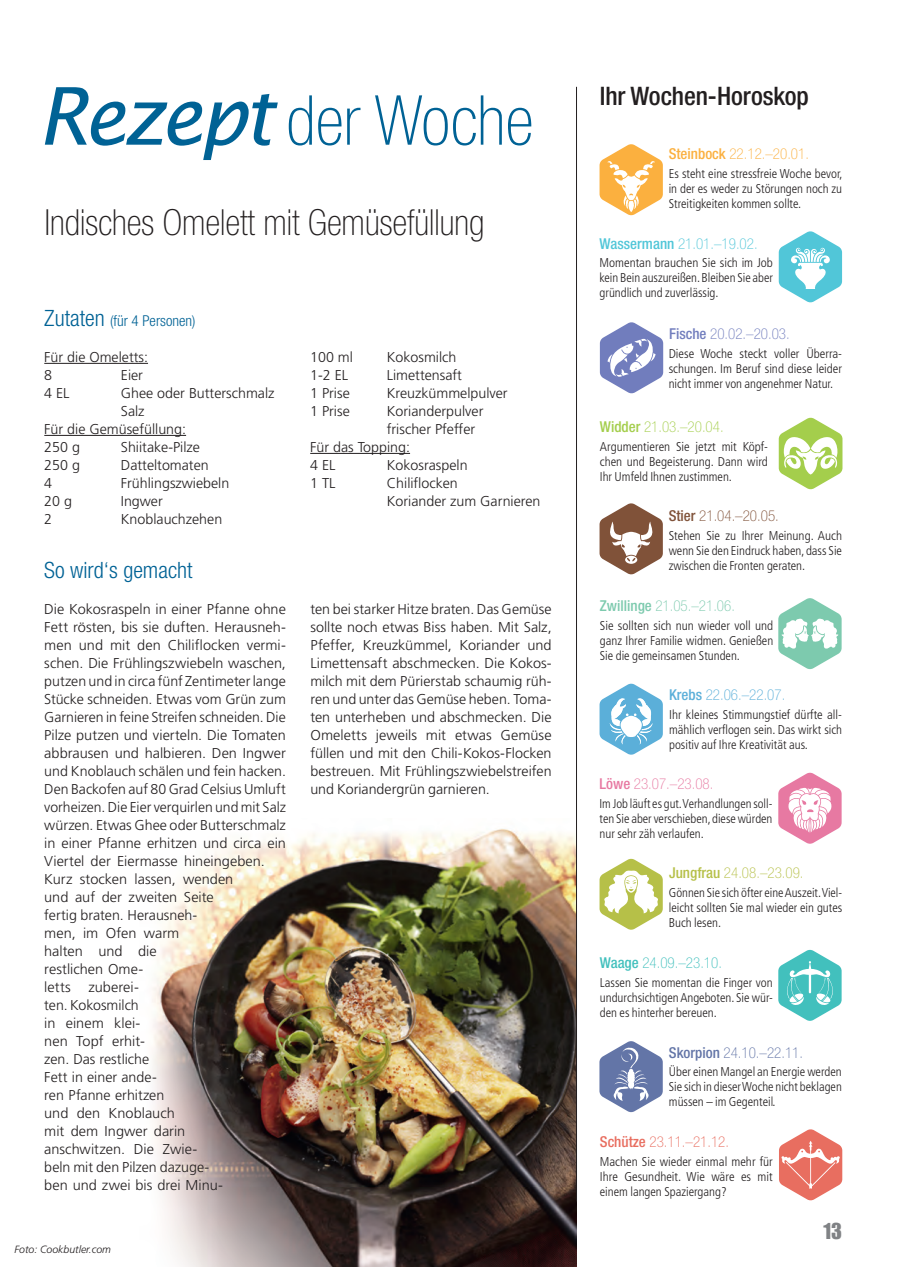
<style>
.page{position:relative;width:897px;height:1267px;background:#fff}
.page>*{position:absolute;margin:0;border:0;box-sizing:border-box;transform-origin:0 0}
.Headline_46pt__Standard{font:100 condensed 69px "Helvetica Neue LT Pro";color:#006295}
.Subline_Rezept{font:100 condensed 36px "Helvetica Neue LT Pro";color:#231f20}
.Dachzeile__Standard{font:500 condensed 25.5px "Helvetica Neue LT Pro";letter-spacing:-.005em;color:#231f20}
.Zwischenüberschrift{font:300 condensed 22.5px "Helvetica Neue LT Pro";color:#006295}
.t1{font:22.5px "Impact LT Std";color:#808285}
.Headline_Sternzeichen{font:100 condensed 15px "Helvetica Neue LT Pro";color:#51c6d8}
.Headline_Sternzeichen-2{font:100 condensed 15px "Helvetica Neue LT Pro";color:#fbb03f}
.Headline_Sternzeichen-3{font:100 condensed 15px "Helvetica Neue LT Pro";color:#7dcaae}
.Headline_Sternzeichen-4{font:100 condensed 15px "Helvetica Neue LT Pro";color:#6375a7}
.Headline_Sternzeichen-5{font:100 condensed 15px "Helvetica Neue LT Pro";color:#b6c048}
.Zwischenüberschrift-2{font:300 condensed 15px "Helvetica Neue LT Pro";color:#006295}
.Headline_Sternzeichen-6{font:100 condensed 15px "Helvetica Neue LT Pro";color:#e86e60}
.Headline_Sternzeichen-7{font:100 condensed 15px "Helvetica Neue LT Pro";color:#a4ce4c}
.Headline_Sternzeichen-8{font:100 condensed 15px "Helvetica Neue LT Pro";color:#717dbd}
.Headline_Sternzeichen-9{font:100 condensed 15px "Helvetica Neue LT Pro";color:#805239}
.Headline_Sternzeichen-10{font:100 condensed 15px "Helvetica Neue LT Pro";color:#42c0bd}
.Headline_Sternzeichen-11{font:100 condensed 15px "Helvetica Neue LT Pro";color:#5bafd9}
.Headline_Sternzeichen-12{font:100 condensed 15px "Helvetica Neue LT Pro";color:#e779a2}
.Fließtext__ohne_Abstand{font:300 14.25px/18px "Frutiger LT Pro";color:#231f20}
.Zutaten{font:300 14.25px "Frutiger LT Pro";color:#231f20}
.Text_Sternzeichen{font:300 condensed 12.75px/15px "Frutiger LT Pro";color:#231f20;text-align:justify}
.Fotonachweis{font:italic 300 10.5px "Frutiger LT Std";color:#231f20}
.s1{font-family:"Lucida Sans";font-weight:400;font-style:italic;font-stretch:normal;font-size:79.5px}
.s2{font-size:22.5px}
.s3{font-weight:500}
</style>
<div class="page">
<img style="left:152px;top:828px;width:424px;height:438px">
<hr style="left:576px;top:87px;width:1px;height:1114px;background:#231f20">
<svg style="left:599px;top:144px;width:63px;height:71px"></svg>
<svg style="left:778px;top:231px;width:63px;height:72px"></svg>
<svg style="left:599px;top:322px;width:64px;height:71px"></svg>
<svg style="left:778px;top:417px;width:64px;height:72px"></svg>
<svg style="left:599px;top:503px;width:63px;height:71px"></svg>
<svg style="left:778px;top:598px;width:63px;height:71px"></svg>
<svg style="left:599px;top:683px;width:63px;height:72px"></svg>
<svg style="left:778px;top:772px;width:63px;height:72px"></svg>
<svg style="left:599px;top:858px;width:63px;height:72px"></svg>
<svg style="left:778px;top:949px;width:63px;height:72px"></svg>
<svg style="left:599px;top:1041px;width:63px;height:71px"></svg>
<svg style="left:779px;top:1129px;width:63px;height:71px"></svg>
<hr style="left:44px;top:363px;width:104px;height:1px;background:#231f20">
<hr style="left:44px;top:435px;width:142px;height:1px;background:#231f20">
<hr style="left:310px;top:453px;width:100px;height:1px;background:#231f20">
<p class="Headline_46pt__Standard" style="left:37px;top:81px;width:497px"><span class="s1">Rezept</span> der Woche</p>
<p class="Subline_Rezept" style="left:44px;top:202px;width:441px">Indisches Omelett mit Gemüsefüllung</p>
<p class="Zwischenüberschrift-2" style="left:44px;top:312px;width:153px"><span class="s2">Zutaten</span> (für 4 Personen)</p>
<p class="Zutaten" style="left:44px;top:348px;width:105px">Für die Omeletts:</p>
<p class="Zutaten" style="left:44px;top:366px;width:9px">8</p>
<p class="Zutaten" style="left:121px;top:366px;width:24px">Eier</p>
<p class="Zutaten" style="left:44px;top:384px;width:27px">4 EL</p>
<p class="Zutaten" style="left:121px;top:384px;width:155px">Ghee oder Butterschmalz</p>
<p class="Zutaten" style="left:121px;top:402px;width:25px">Salz</p>
<p class="Zutaten" style="left:44px;top:420px;width:143px">Für die Gemüsefüllung:</p>
<p class="Zutaten" style="left:44px;top:438px;width:37px">250 g</p>
<p class="Zutaten" style="left:121px;top:438px;width:81px">Shiitake-Pilze</p>
<p class="Zutaten" style="left:44px;top:456px;width:37px">250 g</p>
<p class="Zutaten" style="left:121px;top:456px;width:89px">Datteltomaten</p>
<p class="Zutaten" style="left:44px;top:474px;width:9px">4</p>
<p class="Zutaten" style="left:121px;top:474px;width:110px">Frühlingszwiebeln</p>
<p class="Zutaten" style="left:44px;top:492px;width:29px">20 g</p>
<p class="Zutaten" style="left:121px;top:492px;width:43px">Ingwer</p>
<p class="Zutaten" style="left:44px;top:510px;width:9px">2</p>
<p class="Zutaten" style="left:121px;top:510px;width:103px">Knoblauchzehen</p>
<p class="Zutaten" style="left:310px;top:348px;width:44px">100 ml</p>
<p class="Zutaten" style="left:387px;top:348px;width:71px">Kokosmilch</p>
<p class="Zutaten" style="left:310px;top:366px;width:40px">1-2 EL</p>
<p class="Zutaten" style="left:387px;top:366px;width:77px">Limettensaft</p>
<p class="Zutaten" style="left:310px;top:384px;width:41px">1 Prise</p>
<p class="Zutaten" style="left:387px;top:384px;width:122px">Kreuzkümmelpulver</p>
<p class="Zutaten" style="left:310px;top:402px;width:41px">1 Prise</p>
<p class="Zutaten" style="left:387px;top:402px;width:98px">Korianderpulver</p>
<p class="Zutaten" style="left:387px;top:420px;width:90px">frischer Pfeffer</p>
<p class="Zutaten" style="left:310px;top:438px;width:101px">Für das Topping:</p>
<p class="Zutaten" style="left:310px;top:456px;width:27px">4 EL</p>
<p class="Zutaten" style="left:387px;top:456px;width:82px">Kokosraspeln</p>
<p class="Zutaten" style="left:310px;top:474px;width:27px">1 TL</p>
<p class="Zutaten" style="left:387px;top:474px;width:73px">Chiliflocken</p>
<p class="Zutaten" style="left:387px;top:492px;width:155px">Koriander zum Garnieren</p>
<p class="Zwischenüberschrift" style="left:44px;top:557px;width:150px">So wird‘s gemacht</p>
<p class="Fließtext__ohne_Abstand" style="left:44px;top:600px;width:243px">Die Kokosraspeln in einer Pfanne ohne<br>Fett rösten, bis sie duften. Herausneh&shy;men und mit den Chiliflocken vermi&shy;schen. Die Frühlingszwiebeln waschen, putzen und in circa fünf Zentimeter lange<br>Stücke schneiden. Etwas vom Grün zum<br>Garnieren in feine Streifen schneiden. Die<br>Pilze putzen und vierteln. Die Tomaten abbrausen und halbieren. Den Ingwer und Knoblauch schälen und fein hacken.<br>Den Backofen auf 80 Grad Celsius Umluft vorheizen. Die Eier verquirlen und mit Salz würzen. Etwas Ghee oder Butterschmalz in einer Pfanne erhitzen und circa ein<br>Viertel der Eiermasse hineingeben.<br>Kurz stocken lassen, wenden<br>und auf der zweiten Seite<br>fertig braten. Herausneh-<br>men, im Ofen warm<br>halten und die<br>restlichen Ome-<br>letts zuberei-<br>ten. Kokosmilch<br>in einem klei-<br>nen Topf erhit-<br>zen. Das restliche<br>Fett in einer ande-<br>ren Pfanne erhitzen<br>und den Knoblauch<br>mit dem Ingwer darin<br>anschwitzen. Die Zwie-<br>beln mit den Pilzen dazuge-<br>ben und zwei bis drei Minu-</p>
<p class="Fließtext__ohne_Abstand" style="left:310px;top:600px;width:243px;text-align:justify">ten bei starker Hitze braten. Das Gemüse sollte noch etwas Biss haben. Mit Salz, Pfeffer, Kreuzkümmel, Koriander und Limettensaft abschmecken. Die Kokos&shy;milch mit dem Pürierstab schaumig rüh&shy;ren und unter das Gemüse heben. Toma&shy;ten unterheben und abschmecken. Die Omeletts jeweils mit etwas Gemüse füllen und mit den Chili-Kokos-Flocken bestreuen. Mit Frühlingszwiebelstreifen und Koriandergrün garnieren.</p>
<p class="Fotonachweis" style="left:14px;top:1242px;width:98px">Foto: Cookbutler.com</p>
<p class="Dachzeile__Standard" style="left:599px;top:81px;width:210px">Ihr Wochen-Horoskop</p>
<p class="Headline_Sternzeichen-2" style="left:668px;top:145px;width:142px"><span class="s3">Steinbock</span> 22.12.–20.01.</p>
<p class="Text_Sternzeichen" style="left:668px;top:166px;width:175px">Es steht eine stressfreie Woche bevor, in der es weder zu Störungen noch zu Streitigkeiten kommen sollte.</p>
<p class="Headline_Sternzeichen" style="left:599px;top:235px;width:159px"><span class="s3">Wassermann</span> 21.01.–19.02.</p>
<p class="Text_Sternzeichen" style="left:599px;top:256px;width:175px">Momentan brauchen Sie sich im Job kein Bein auszureißen. Bleiben Sie aber gründlich und zuverlässig.</p>
<p class="Headline_Sternzeichen-8" style="left:669px;top:325px;width:122px"><span class="s3">Fische</span> 20.02.–20.03.</p>
<p class="Text_Sternzeichen" style="left:668px;top:346px;width:175px">Diese Woche steckt voller Überra&shy;schungen. Im Beruf sind diese leider nicht immer von angenehmer Natur.</p>
<p class="Headline_Sternzeichen-7" style="left:599px;top:418px;width:125px"><span class="s3">Widder</span> 21.03.–20.04.</p>
<p class="Text_Sternzeichen" style="left:599px;top:439px;width:170px">Argumentieren Sie jetzt mit Köpf&shy;chen und Begeisterung. Dann wird Ihr Umfeld Ihnen zustimmen.</p>
<p class="Headline_Sternzeichen-9" style="left:668px;top:507px;width:112px"><span class="s3">Stier</span> 21.04.–20.05.</p>
<p class="Text_Sternzeichen" style="left:668px;top:528px;width:175px">Stehen Sie zu Ihrer Meinung. Auch wenn Sie den Eindruck haben, dass Sie zwischen die Fronten geraten.</p>
<p class="Headline_Sternzeichen-3" style="left:599px;top:597px;width:137px"><span class="s3">Zwillinge</span> 21.05.–21.06.</p>
<p class="Text_Sternzeichen" style="left:599px;top:618px;width:175px">Sie sollten sich nun wieder voll und ganz Ihrer Familie widmen. Genießen Sie die gemeinsamen Stunden.</p>
<p class="Headline_Sternzeichen-11" style="left:669px;top:686px;width:118px"><span class="s3">Krebs</span> 22.06.–22.07.</p>
<p class="Text_Sternzeichen" style="left:669px;top:707px;width:174px">Ihr kleines Stimmungstief dürfte all&shy;mählich verflogen sein. Das wirkt sich positiv auf Ihre Kreativität aus.</p>
<p class="Headline_Sternzeichen-12" style="left:599px;top:775px;width:115px"><span class="s3">Löwe</span> 23.07.–23.08.</p>
<p class="Text_Sternzeichen" style="left:599px;top:796px;width:174px">Im Job läuft es gut. Verhandlungen soll&shy;ten Sie aber verschieben, diese würden nur sehr zäh verlaufen.</p>
<p class="Headline_Sternzeichen-5" style="left:669px;top:864px;width:136px"><span class="s3">Jungfrau</span> 24.08.–23.09.</p>
<p class="Text_Sternzeichen" style="left:668px;top:885px;width:175px">Gönnen Sie sich öfter eine Auszeit. Viel&shy;leicht sollten Sie mal wieder ein gutes Buch lesen.</p>
<p class="Headline_Sternzeichen-10" style="left:599px;top:954px;width:123px"><span class="s3">Waage</span> 24.09.–23.10.</p>
<p class="Text_Sternzeichen" style="left:599px;top:975px;width:174px">Lassen Sie momentan die Finger von undurchsichtigen Angeboten. Sie wür&shy;den es hinterher bereuen.</p>
<p class="Headline_Sternzeichen-4" style="left:668px;top:1043px;width:136px"><span class="s3">Skorpion</span> 24.10.–22.11.</p>
<p class="Text_Sternzeichen" style="left:668px;top:1064px;width:174px">Über einen Mangel an Energie werden Sie sich in dieser Woche nicht beklagen müssen – im Gegenteil.</p>
<p class="Headline_Sternzeichen-6" style="left:599px;top:1133px;width:131px"><span class="s3">Schütze</span> 23.11.–21.12.</p>
<p class="Text_Sternzeichen" style="left:599px;top:1153px;width:174px">Machen Sie wieder einmal mehr für Ihre Gesundheit. Wie wäre es mit einem langen Spaziergang?</p>
<h3 class="t1" style="left:822px;top:1218px;width:21px">13</h3>
</div>
